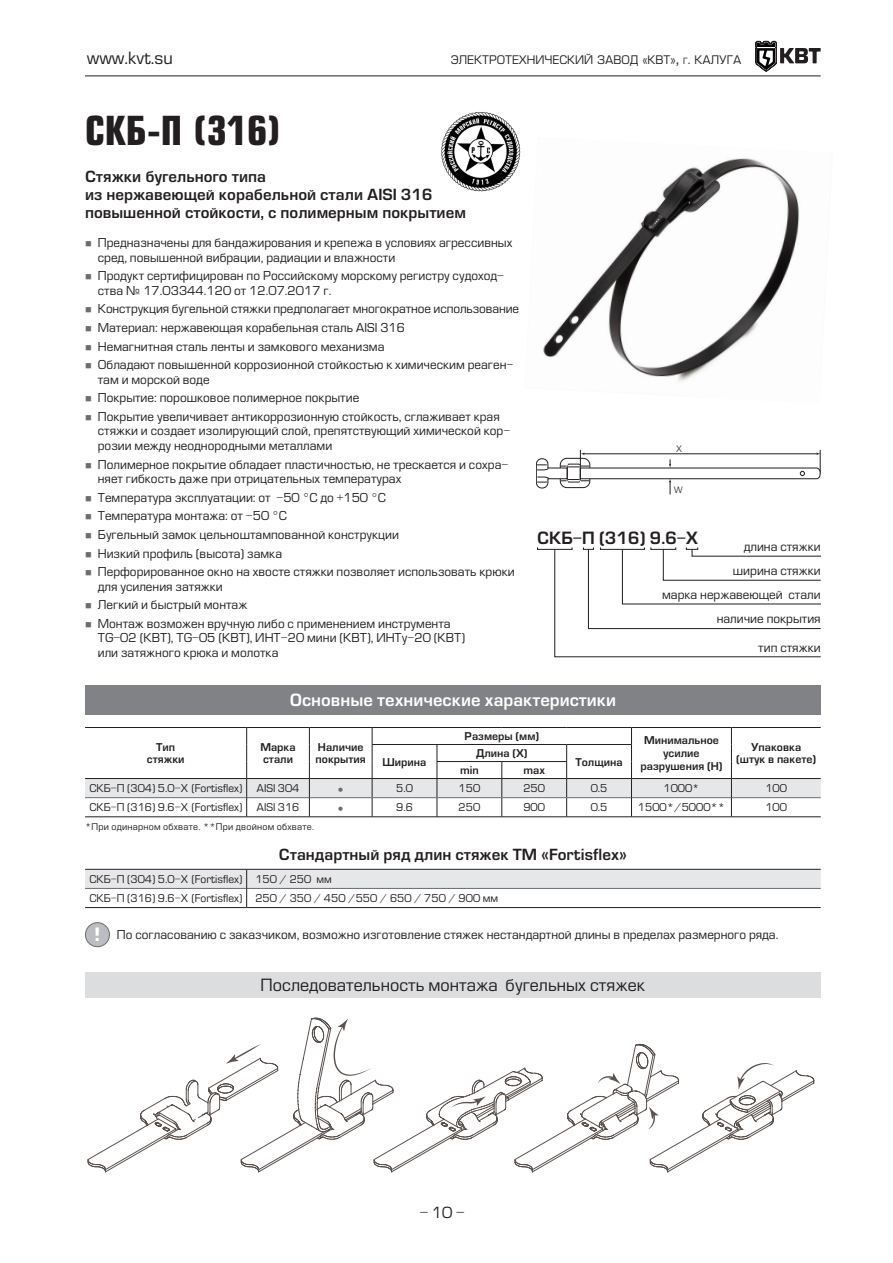
<style>
.page{position:relative;width:893px;height:1263px;background:#fff}
.page>*{position:absolute;margin:0;border:0;box-sizing:border-box;transform-origin:0 0}
.ТИП_СКС{font:700 39px "Europe Cond";color:#231f20}
.t1{font:19.5px "Europe";color:#6c6d70}
.t2{font:700 18px "Europe";color:#fff}
.t3{font:16.5px "Europe";color:#231f20}
.t4{font:16.5px "Europe Demi";color:#fff}
.t5{font:16.5px "Europe Demi";color:#231f20}
.t6{font:15px/18px "Europe Demi";color:#231f20}
.t7{font:15px "Europe";color:#231f20}
.t8{font:12px/14.4px "Europe";color:#231f20}
.t9{font:11.55px "Europe";color:#231f20}
.tables_body{font:10.5px "Europe";color:#231f20}
.tables_header{font:10.5px/12.6px "Europe Demi";color:#231f20;text-align:center}
.t10{font:9.3px "Free Set Light C";color:#231f20}
.t11{font:9.3px "Free Set Light C";color:#211e1e}
.t12{font:9px "Europe";letter-spacing:.025em;color:#231f20}
.s1{font-size:10.5px}
.s2{font-size:15px}
.s3{font-size:8.4px}
.s4{font-size:12px}
.s5{color:#6c6d70}
</style>
<div class="page">
<hr style="left:85px;top:76px;width:736px;height:1px;background:#231f20">
<svg style="left:755px;top:41px;width:66px;height:31px"></svg>
<img style="left:543px;top:158px;width:257px;height:223px">
<svg style="left:536px;top:450px;width:285px;height:44px"></svg>
<div style="left:537px;top:547px;width:35px;height:3px;border:1px solid #231f20"></div>
<svg style="left:554px;top:547px;width:267px;height:110px"></svg>
<div style="left:600px;top:547px;width:45px;height:3px;border:1px solid #231f20"></div>
<div style="left:651px;top:547px;width:25px;height:3px;border:1px solid #231f20"></div>
<div style="left:85px;top:685px;width:736px;height:30px;background:#808285"></div>
<hr style="left:85px;top:727px;width:162px;height:1px;background:#231f20">
<hr style="left:247px;top:727px;width:62px;height:1px;background:#231f20">
<hr style="left:309px;top:727px;width:63px;height:1px;background:#231f20">
<hr style="left:372px;top:727px;width:65px;height:1px;background:#231f20">
<hr style="left:437px;top:727px;width:65px;height:1px;background:#231f20">
<hr style="left:502px;top:727px;width:65px;height:1px;background:#231f20">
<hr style="left:567px;top:727px;width:64px;height:1px;background:#231f20">
<hr style="left:631px;top:727px;width:100px;height:1px;background:#231f20">
<hr style="left:731px;top:727px;width:90px;height:1px;background:#231f20">
<hr style="left:85px;top:816px;width:162px;height:1px;background:#231f20">
<hr style="left:247px;top:816px;width:62px;height:1px;background:#231f20">
<hr style="left:309px;top:816px;width:63px;height:1px;background:#231f20">
<hr style="left:372px;top:816px;width:65px;height:1px;background:#231f20">
<hr style="left:437px;top:816px;width:65px;height:1px;background:#231f20">
<hr style="left:502px;top:816px;width:65px;height:1px;background:#231f20">
<hr style="left:567px;top:816px;width:64px;height:1px;background:#231f20">
<hr style="left:631px;top:816px;width:100px;height:1px;background:#231f20">
<hr style="left:731px;top:816px;width:90px;height:1px;background:#231f20">
<svg style="left:85px;top:728px;width:736px;height:88px"></svg>
<hr style="left:247px;top:907px;width:574px;height:1px;background:#231f20">
<svg style="left:85px;top:869px;width:736px;height:38px"></svg>
<hr style="left:85px;top:907px;width:162px;height:1px;background:#231f20">
<div style="left:85px;top:923px;width:24px;height:24px;background:#bcbdc0;border-radius:50%"></div>
<div style="left:85px;top:922px;width:25px;height:25px;border:1px solid #6c6d70;border-radius:50%"></div>
<svg style="left:87px;top:1017px;width:727px;height:155px"></svg>
<div style="left:85px;top:972px;width:736px;height:26px;background:#dcdddf"></div>
<img style="left:441px;top:111px;width:80px;height:80px">
<h3 class="t3" style="left:87px;top:48px;width:87px">www.kvt.su</h3>
<p class="t9" style="left:451px;top:53px;width:292px">электротехнический завод <span class="s1">«</span>квт<span class="s1">»</span><span class="s2">,</span> <span class="s3">г</span><span class="s4">.</span> калуга</p>
<p class="ТИП_СКС" style="left:85px;top:105px;width:198px">СКБ-П (316)</p>
<p class="t6" style="left:85px;top:167px;width:382px">Стяжки бугельного типа<br>из нержавеющей корабельной стали AISI 316 повышенной стойкости, с полимерным покрытием</p>
<p class="t8" style="left:98px;top:236px;width:416px;text-indent:-13px"><span class="s5">■</span> Предназначены для бандажирования и крепежа в условиях агрессивных сред, повышенной вибрации, радиации и влажности</p>
<p class="t8" style="left:98px;top:269px;width:408px;text-indent:-13px"><span class="s5">■</span> Продукт сертифицирован по Российскому морскому регистру судоход&shy;ства № 17.03344.120 от 12.07.2017 г.</p>
<p class="t8" style="left:85px;top:302px;width:436px"><span class="s5">■</span> Конструкция бугельной стяжки предполагает многократное использование</p>
<p class="t8" style="left:85px;top:321px;width:322px"><span class="s5">■</span> Материал: нержавеющая корабельная сталь AISI 316</p>
<p class="t8" style="left:85px;top:339px;width:301px"><span class="s5">■</span> Немагнитная сталь ленты и замкового механизма</p>
<p class="t8" style="left:98px;top:358px;width:417px;text-indent:-13px"><span class="s5">■</span> Обладают повышенной коррозионной стойкостью к химическим реаген&shy;там и морской воде</p>
<p class="t8" style="left:85px;top:391px;width:276px"><span class="s5">■</span> Покрытие: порошковое полимерное покрытие</p>
<p class="t8" style="left:98px;top:410px;width:414px;text-indent:-13px"><span class="s5">■</span> Покрытие увеличивает антикоррозионную стойкость, сглаживает края стяжки и создает изолирующий слой, препятствующий химической кор&shy;розии между неоднородными металлами</p>
<p class="t8" style="left:98px;top:457px;width:412px;text-indent:-13px"><span class="s5">■</span> Полимерное покрытие обладает пластичностью, не трескается и сохра&shy;няет гибкость даже при отрицательных температурах</p>
<p class="t8" style="left:85px;top:490px;width:302px"><span class="s5">■</span> Температура эксплуатации: от -50 °С до +150 °С</p>
<p class="t8" style="left:85px;top:509px;width:203px"><span class="s5">■</span> Температура монтажа: от -50 °С</p>
<p class="t8" style="left:85px;top:527px;width:316px"><span class="s5">■</span> Бугельный замок цельноштампованной конструкции</p>
<p class="t8" style="left:85px;top:546px;width:199px"><span class="s5">■</span> Низкий профиль (высота) замка</p>
<p class="t8" style="left:98px;top:565px;width:418px;text-indent:-13px"><span class="s5">■</span> Перфорированное окно на хвосте стяжки позволяет использовать крюки для усиления затяжки</p>
<p class="t8" style="left:85px;top:598px;width:164px"><span class="s5">■</span> Легкий и быстрый монтаж</p>
<p class="t8" style="left:98px;top:616px;width:369px;text-indent:-13px"><span class="s5">■</span> Монтаж возможен вручную либо с применением инструмента<br>TG-02 (КВТ), TG-05 (КВТ), ИНТ-20 мини (КВТ), ИНТу-20 (КВТ) или затяжного крюка и молотка</p>
<p class="t10" style="left:676px;top:443px;width:8px">Х</p>
<p class="t11" style="left:674px;top:485px;width:11px">W</p>
<p class="t5" style="left:537px;top:528px;width:162px">СКБ-П (316) 9.6-Х</p>
<p class="t8" style="left:744px;top:540px;width:78px">длина стяжки</p>
<p class="t8" style="left:733px;top:564px;width:89px">ширина стяжки</p>
<p class="t8" style="left:662px;top:587px;width:160px">марка нержавеющей стали</p>
<p class="t8" style="left:717px;top:612px;width:105px">наличие покрытия</p>
<p class="t8" style="left:758px;top:640px;width:64px">тип стяжки</p>
<p class="tables_header" style="left:156px;top:741px;width:21px">Тип</p>
<p class="tables_header" style="left:147px;top:753px;width:39px">стяжки</p>
<p class="t4" style="left:290px;top:690px;width:328px">Основные технические характеристики</p>
<p class="tables_header" style="left:260px;top:741px;width:37px">Марка</p>
<p class="tables_header" style="left:263px;top:753px;width:31px">стали</p>
<p class="tables_header" style="left:318px;top:741px;width:47px">Наличие</p>
<p class="tables_header" style="left:316px;top:753px;width:52px">покрытия</p>
<p class="tables_header" style="left:464px;top:730px;width:76px">Размеры (мм)</p>
<p class="tables_header" style="left:644px;top:734px;width:76px">Минимальное усилие</p>
<p class="tables_header" style="left:640px;top:759px;width:83px">разрушения (Н)</p>
<p class="tables_header" style="left:751px;top:741px;width:52px">Упаковка</p>
<p class="tables_header" style="left:476px;top:747px;width:53px">Длина (Х)</p>
<p class="tables_header" style="left:383px;top:755px;width:45px">Ширина</p>
<p class="tables_header" style="left:736px;top:753px;width:82px">(штук в пакете)</p>
<p class="tables_header" style="left:575px;top:755px;width:49px">Толщина</p>
<p class="tables_header" style="left:460px;top:764px;width:20px">min</p>
<p class="tables_header" style="left:523px;top:764px;width:23px">max</p>
<p class="tables_body" style="left:89px;top:782px;width:155px">СКБ-П (304) 5.0-Х (Fortisflex)</p>
<p class="tables_body" style="left:257px;top:782px;width:45px">AISI 304</p>
<p class="t1" style="left:334px;top:777px;width:15px">•</p>
<p class="tables_body" style="left:396px;top:782px;width:18px">5.0</p>
<p class="tables_body" style="left:459px;top:782px;width:23px">150</p>
<p class="tables_body" style="left:523px;top:782px;width:23px">250</p>
<p class="tables_body" style="left:591px;top:782px;width:18px">0.5</p>
<p class="tables_body" style="left:663px;top:782px;width:38px">1000*</p>
<p class="tables_body" style="left:765px;top:782px;width:23px">100</p>
<p class="tables_body" style="left:89px;top:801px;width:155px">СКБ-П (316) 9.6-Х (Fortisflex)</p>
<p class="tables_body" style="left:257px;top:801px;width:45px">AISI 316</p>
<p class="t1" style="left:334px;top:796px;width:15px">•</p>
<p class="tables_body" style="left:396px;top:801px;width:18px">9.6</p>
<p class="tables_body" style="left:459px;top:801px;width:23px">250</p>
<p class="tables_body" style="left:523px;top:801px;width:23px">900</p>
<p class="tables_body" style="left:591px;top:801px;width:18px">0.5</p>
<p class="tables_body" style="left:638px;top:801px;width:88px">1500*/5000**</p>
<p class="tables_body" style="left:765px;top:801px;width:23px">100</p>
<p class="t12" style="left:85px;top:821px;width:230px">*При одинарном обхвате. **При двойном обхвате.</p>
<p class="t6" style="left:279px;top:845px;width:350px">Стандартный ряд длин стяжек ТМ «Fortisflex»</p>
<p class="tables_body" style="left:89px;top:873px;width:155px">СКБ-П (304) 5.0-Х (Fortisflex)</p>
<p class="tables_body" style="left:255px;top:873px;width:78px">150 / 250 мм</p>
<p class="tables_body" style="left:89px;top:892px;width:155px">СКБ-П (316) 9.6-Х (Fortisflex)</p>
<p class="tables_body" style="left:255px;top:892px;width:244px">250 / 350 / 450 /550 / 650 / 750 / 900 мм</p>
<p class="t2" style="left:94px;top:923px;width:8px">!</p>
<p class="t8" style="left:117px;top:928px;width:663px">По согласованию с заказчиком, возможно изготовление стяжек нестандартной длины в пределах размерного ряда.</p>
<p class="t3" style="left:261px;top:976px;width:386px">Последовательность монтажа бугельных стяжек</p>
<p class="t7" style="left:420px;top:1204px;width:47px">- 10 -</p>
</div>
